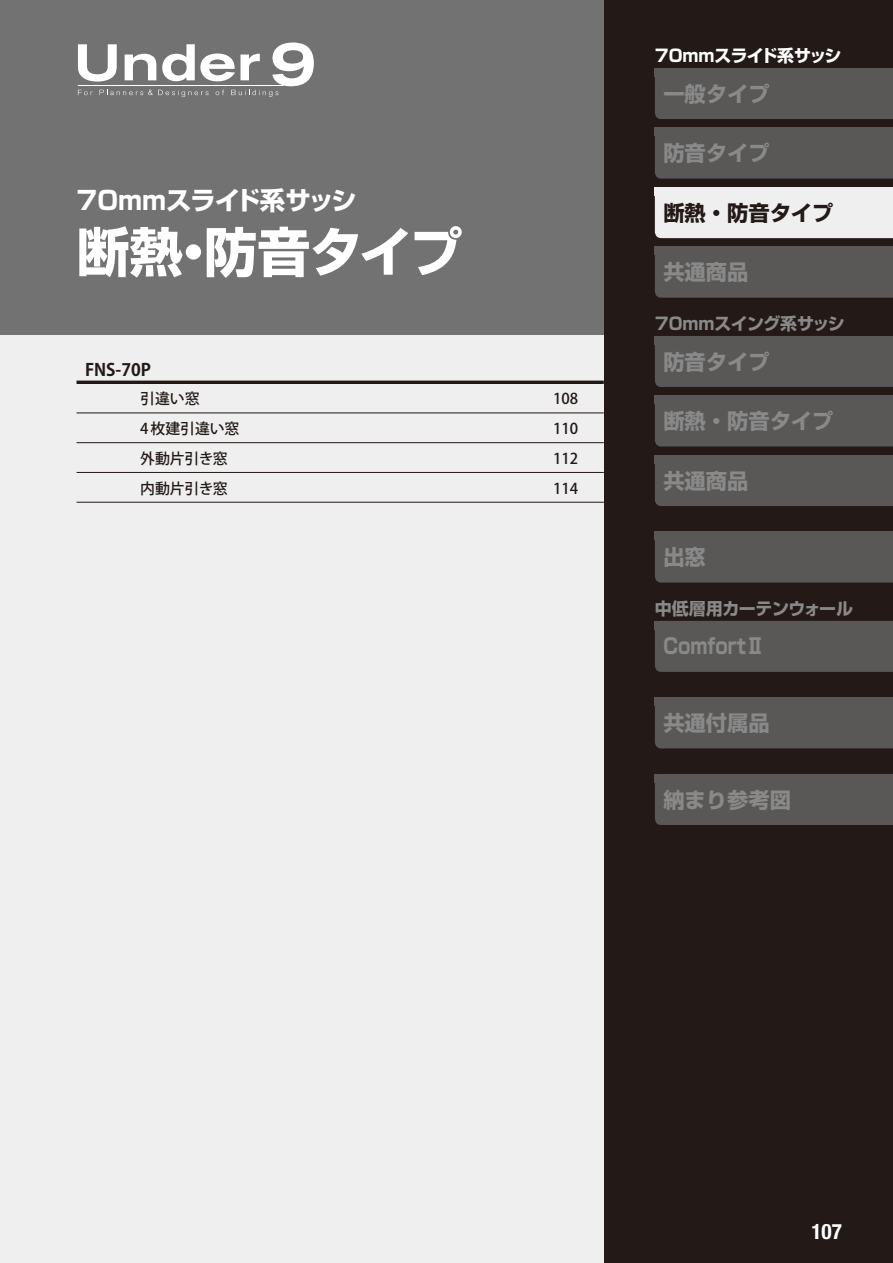
<style>
.page{position:relative;width:893px;height:1263px;background:#231916}
.page>*{position:absolute;margin:0;border:0;box-sizing:border-box;transform-origin:0 0}
.t1{font:700 53.1px "Shin Go Pro";letter-spacing:-.03em;color:#fff}
.t2{font:700 25.5px "Shin Go Pro";letter-spacing:-.02em;color:#fff}
.t3{font:700 21.3px "Shin Go Pro";color:#898989}
.t4{font:700 21.3px "Shin Go Pro";color:#898989;scale:.85 1}
.t5{font:700 21.3px "Shin Go Pro";color:#231916}
.t6{font:700 condensed 21.3px "Helvetica Neue";color:#fff}
.t7{font:700 16.95px "Shin Go Pro";letter-spacing:-.025em;color:#898989}
.t8{font:700 16.95px "Shin Go Pro";letter-spacing:-.02em;color:#fff}
.t9{font:700 16.95px "Koz Go Pro";color:#231916}
.t10{font:500 14.85px "Koz Go Pro";color:#231916}
</style>
<div class="page">
<div style="left:0;top:0;width:604px;height:1263px;background:#727272"></div>
<svg style="left:78px;top:43px;width:236px;height:54px"></svg>
<hr style="left:78px;top:85px;width:206px;height:1px;background:#fff">
<div style="left:0;top:336px;width:604px;height:927px;background:#efeff0"></div>
<hr style="left:77px;top:381px;width:527px;height:3px;background:#231916">
<hr style="left:77px;top:412px;width:527px;height:1px;background:#231916">
<hr style="left:77px;top:442px;width:527px;height:1px;background:#231916">
<hr style="left:77px;top:472px;width:527px;height:1px;background:#231916">
<hr style="left:77px;top:502px;width:527px;height:1px;background:#231916">
<div style="left:655px;top:68px;width:238px;height:51px;background:#595857"></div>
<div style="left:655px;top:336px;width:238px;height:51px;background:#595857"></div>
<div style="left:655px;top:128px;width:238px;height:51px;background:#595857"></div>
<div style="left:655px;top:395px;width:238px;height:51px;background:#595857"></div>
<div style="left:655px;top:247px;width:238px;height:51px;background:#595857"></div>
<div style="left:655px;top:455px;width:238px;height:51px;background:#595857"></div>
<div style="left:655px;top:531px;width:238px;height:52px;background:#595857"></div>
<div style="left:655px;top:621px;width:238px;height:51px;background:#595857"></div>
<div style="left:655px;top:697px;width:238px;height:51px;background:#595857"></div>
<div style="left:655px;top:774px;width:238px;height:51px;background:#595857"></div>
<div style="left:655px;top:187px;width:238px;height:51px;background:#efeff0"></div>
<p class="t2" style="left:77px;top:180px;width:282px">70mmスライド系サッシ</p>
<h1 class="t1" style="left:77px;top:210px;width:388px">断熱・防音タイプ</h1>
<p class="t9" style="left:85px;top:359px;width:68px">FNS-70P</p>
<p class="t10" style="left:140px;top:389px;width:61px">引違い窓</p>
<p class="t10" style="left:553px;top:389px;width:27px">108</p>
<p class="t10" style="left:140px;top:419px;width:101px">4 枚建引違い窓</p>
<p class="t10" style="left:553px;top:419px;width:27px">110</p>
<p class="t10" style="left:140px;top:449px;width:89px">外動片引き窓</p>
<p class="t10" style="left:553px;top:449px;width:27px">112</p>
<p class="t10" style="left:140px;top:479px;width:89px">内動片引き窓</p>
<p class="t10" style="left:553px;top:479px;width:27px">114</p>
<p class="t8" style="left:655px;top:42px;width:188px">70mmスライド系サッシ</p>
<p class="t3" style="left:663px;top:77px;width:108px">一般タイプ</p>
<p class="t3" style="left:663px;top:136px;width:108px">防音タイプ</p>
<p class="t5" style="left:663px;top:196px;width:172px">断熱・防音タイプ</p>
<p class="t3" style="left:663px;top:255px;width:87px">共通商品</p>
<p class="t7" style="left:655px;top:310px;width:191px">70mmスイング系サッシ</p>
<p class="t3" style="left:663px;top:345px;width:108px">防音タイプ</p>
<p class="t3" style="left:663px;top:404px;width:172px">断熱・防音タイプ</p>
<p class="t3" style="left:663px;top:464px;width:87px">共通商品</p>
<p class="t3" style="left:663px;top:540px;width:44px">出窓</p>
<p class="t7" style="left:655px;top:595px;width:200px">中低層用カーテンウォール</p>
<p class="t4" style="left:663px;top:629px;width:120px">ComfortⅡ</p>
<p class="t3" style="left:663px;top:706px;width:108px">共通付属品</p>
<p class="t3" style="left:663px;top:782px;width:129px">納まり参考図</p>
<p class="t6" style="left:811px;top:1218px;width:32px">107</p>
</div>
